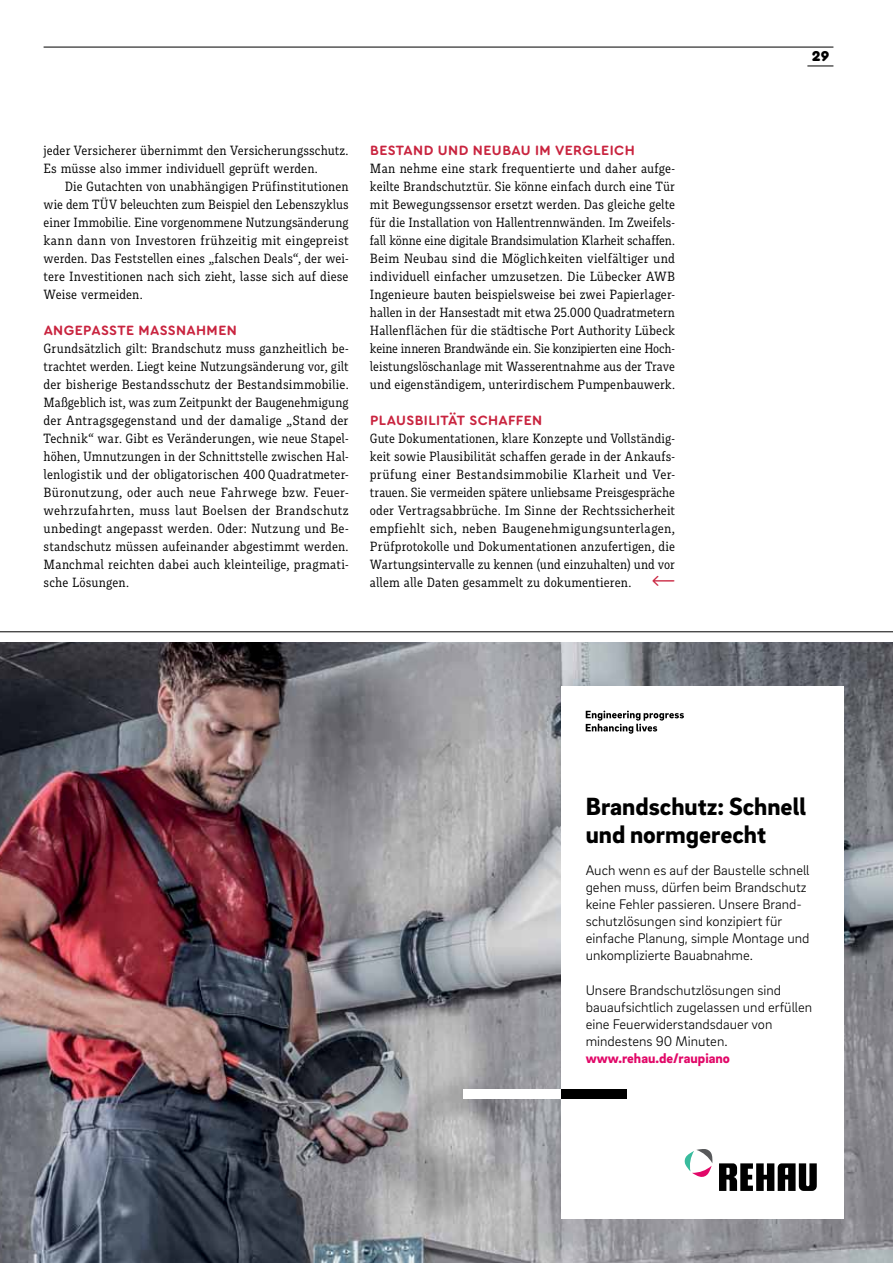
<style>
.page{position:relative;width:893px;height:1263px;background:#fff}
.page>*{position:absolute;margin:0;border:0;box-sizing:border-box;transform-origin:0 0}
.t1{font:900 25.5px/28px "Brix Sans";color:#000}
.t2{font:900 15px "Cera Round Pro TRY";color:#000}
.t3{font:300 14.25px/17.1px "Brix Sans";color:#000}
.t4{font:900 14.25px "Brix Sans";color:#e10868}
.t5{font:14.1px/18px "Muriza TRY";letter-spacing:.01em;color:#000;text-align:justify}
.t6{font:700 14.1px "Cera Round Pro TRY";letter-spacing:.03em;color:#c9243f}
.s1{font-family:"Cera Round Pro TRY";font-size:19.5px;color:#c9243f}
</style>
<div class="page">
<hr style="left:44px;top:47px;width:789px;height:1px;background:#000">
<svg style="left:807px;top:66px;width:26px;height:1px"></svg>
<hr style="left:0;top:631px;width:893px;height:1px;background:#000">
<img style="left:0;top:642px;width:893px;height:621px">
<div style="left:561px;top:686px;width:283px;height:532px;background:#fff"></div>
<svg style="left:586px;top:711px;width:98px;height:23px"></svg>
<div style="left:463px;top:1089px;width:98px;height:9px;background:#fff"></div>
<div style="left:561px;top:1089px;width:65px;height:9px;background:#000"></div>
<svg style="left:684px;top:1149px;width:29px;height:28px"></svg>
<svg style="left:719px;top:1163px;width:98px;height:28px"></svg>
<p class="t5" style="left:44px;top:141px;width:306px">jeder Versicherer übernimmt den Versicherungsschutz.<br>Es müsse also immer individuell geprüft werden.</p>
<p class="t5" style="left:44px;top:177px;width:307px;text-indent:21px">Die Gutachten von unabhängigen Prüfinstitutionen wie dem TÜV beleuchten zum Beispiel den Lebenszyklus einer Immobilie. Eine vorgenommene Nutzungsänderung kann dann von Investoren frühzeitig mit eingepreist werden. Das Feststellen eines „falschen Deals“, der wei&shy;tere Investitionen nach sich zieht, lasse sich auf diese Weise vermeiden.</p>
<p class="t6" style="left:44px;top:320px;width:195px">ANGEPASSTE MASSNAHM EN</p>
<p class="t5" style="left:44px;top:339px;width:307px">Grundsätzlich gilt: Brandschutz muss ganzheitlich be&shy;trachtet werden. Liegt keine Nutzungsänderung vor, gilt der bisherige Bestandsschutz der Bestandsimmobilie.<br>Maßgeblich ist, was zum Zeitpunkt der Baugenehmigung der Antragsgegenstand und der damalige „Stand der Technik“ war. Gibt es Veränderungen, wie neue Stapel&shy;höhen, Umnutzungen in der Schnittstelle zwischen Hal&shy;lenlogistik und der obligatorischen 400 Quadratmeter-Büronutzung, oder auch neue Fahrwege bzw. Feuer&shy;wehrzufahrten, muss laut Boelsen der Brandschutz unbedingt angepasst werden. Oder: Nutzung und Be&shy;standschutz müssen aufeinander abgestimmt werden.<br>Manchmal reichten dabei auch kleinteilige, pragmati&shy;sche Lösungen.</p>
<p class="t6" style="left:370px;top:140px;width:266px">BESTAND UND NEUBAU IM VERGLEICH</p>
<p class="t5" style="left:370px;top:159px;width:307px">Man nehme eine stark frequentierte und daher aufge&shy;keilte Brandschutztür. Sie könne einfach durch eine Tür mit Bewegungssensor ersetzt werden. Das gleiche gelte für die Installation von Hallentrennwänden. Im Zweifels&shy;fall könne eine digitale Brandsimulation Klarheit schaffen.<br>Beim Neubau sind die Möglichkeiten vielfältiger und individuell einfacher umzusetzen. Die Lübecker AWB Ingenieure bauten beispielsweise bei zwei Papierlager&shy;hallen in der Hansestadt mit etwa 25.000 Quadratmetern Hallenflächen für die städtische Port Authority Lübeck keine inneren Brandwände ein. Sie konzipierten eine Hoch&shy;leistungslöschanlage mit Wasserentnahme aus der Trave und eigenständigem, unterirdischem Pumpenbauwerk.</p>
<p class="t6" style="left:370px;top:410px;width:44px">PLAUSBILI</p>
<p class="t6" style="left:440px;top:410px;width:103px">TÄT SCHAFFEN</p>
<p class="t5" style="left:370px;top:429px;width:307px">Gute Dokumentationen, klare Konzepte und Vollständig&shy;keit sowie Plausibilität schaffen gerade in der Ankaufs&shy;prüfung einer Bestandsimmobilie Klarheit und Ver&shy;trauen. Sie vermeiden spätere unliebsame Preisgespräche oder Vertragsabbrüche. Im Sinne der Rechtssicherheit empfiehlt sich, neben Baugenehmigungsunterlagen, Prüfprotokolle und Dokumentationen anzufertigen, die Wartungsintervalle zu kennen (und einzuhalten) und vor allem alle Daten gesammelt zu dokumentieren. <span class="s1">⟵</span></p>
<p class="t2" style="left:812px;top:46px;width:19px">29</p>
<h1 class="t1" style="left:586px;top:791px;width:222px">Brandschutz: Schnell und normgerecht</h1>
<p class="t3" style="left:586px;top:861px;width:225px">Auch wenn es auf der Baustelle schnell gehen muss, dürfen beim Brandschutz keine Fehler passieren. Unsere Brand&shy;schutzlösungen sind konzipiert für einfache Planung, simple Montage und unkomplizierte Bauabnahme.</p>
<p class="t3" style="left:586px;top:981px;width:228px">Unsere Brandschutzlösungen sind bauaufsichtlich zugelassen und erfüllen eine Feuerwiderstandsdauer von mindestens 90 Minuten.</p>
<p class="t4" style="left:586px;top:1049px;width:146px">www.rehau.de/raupiano</p>
</div>
